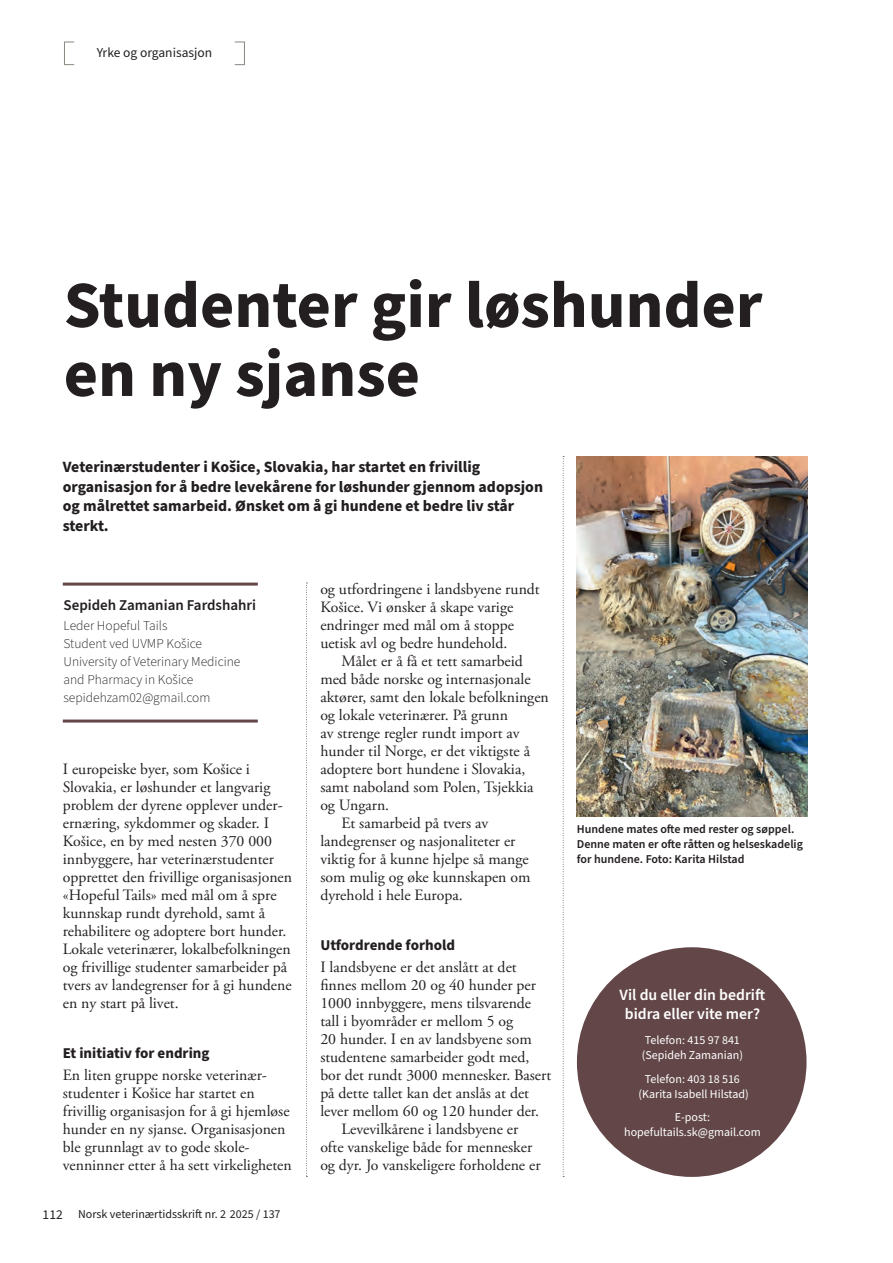
<style>
.page{position:relative;width:893px;height:1263px;background:#fff}
.page>*{position:absolute;margin:0;border:0;box-sizing:border-box;transform-origin:0 0}
.t1{font:700 66px/69px "Source Sans Pro";color:#231f20}
.t2{font:15.75px/18px "Adobe Garamond Pro";color:#231f20}
.t3{font:700 15.75px/19.5px "Source Sans Pro";color:#231f20}
.t4{font:600 15.75px/18.9px "Source Sans Pro";color:#fff;text-align:center}
.t5{font:700 15px "Source Sans Pro";color:#231f20}
.t6{font:600 15px "Source Sans Pro";color:#231f20}
.t7{font:300 13.5px/18px "Source Sans Pro";color:#231f20}
.t8{font:13.5px "Source Sans Pro";color:#231f20}
.t9{font:12px/15px "Source Sans Pro";color:#fff;text-align:center}
.t10{font:600 12px/15px "Source Sans Pro";color:#231f20}
.t11{font:12px "Source Sans Pro";color:#231f20}
.s1{font-size:13.5px}
</style>
<div class="page">
<div style="left:64px;top:42px;width:10px;height:23px;border:1px solid #868a81"></div>
<div style="left:235px;top:42px;width:10px;height:23px;border:1px solid #868a81"></div>
<svg style="left:306px;top:582px;width:1px;height:595px"></svg>
<svg style="left:563px;top:456px;width:1px;height:721px"></svg>
<img style="left:577px;top:456px;width:231px;height:360px">
<hr style="left:63px;top:582px;width:195px;height:3px;background:#634748">
<hr style="left:63px;top:719px;width:195px;height:3px;background:#634748">
<div style="left:577px;top:947px;width:229px;height:230px;background:#634748;border-radius:50%"></div>
<p class="t8" style="left:97px;top:44px;width:117px">Yrke og organisasjon</p>
<h1 class="t1" style="left:64px;top:272px;width:700px">Studenter gir løshunder en ny sjanse</h1>
<p class="t3" style="left:63px;top:458px;width:482px">Veterinærstudenter i Košice, Slovakia, har startet en frivillig organisasjon for å bedre levekårene for løshunder gjennom adopsjon og målrettet samarbeid. Ønsket om å gi hundene et bedre liv står sterkt.</p>
<p class="t6" style="left:64px;top:595px;width:194px">Sepideh Zamanian Fardshahri</p>
<p class="t7" style="left:64px;top:617px;width:178px">Leder Hopeful Tails<br>Student ved UVMP Košice<br>University of Veterinary Medicine and Pharmacy in Košice sepidehzam02@gmail.com</p>
<p class="t2" style="left:63px;top:761px;width:231px">I europeiske byer, som Košice i Slovakia, er løshunder et langvarig problem der dyrene opplever under&shy;ernæring, sykdommer og skader. I Košice, en by med nesten 370 000 innbyggere, har veterinærstudenter opprettet den frivillige organisasjonen «Hopeful Tails» med mål om å spre kunnskap rundt dyrehold, samt å rehabilitere og adoptere bort hunder.<br>Lokale veterinærer, lokalbefolkningen og frivillige studenter samarbeider på tvers av landegrenser for å gi hundene en ny start på livet.</p>
<p class="t5" style="left:63px;top:1042px;width:148px">Et initiativ for endring</p>
<p class="t2" style="left:63px;top:1067px;width:230px">En liten gruppe norske veterinær&shy;studenter i Košice har startet en frivillig organisasjon for å gi hjemløse hunder en ny sjanse. Organisasjonen ble grunnlagt av to gode skole&shy;venninner etter å ha sett virkeligheten</p>
<p class="t11" style="left:43px;top:1206px;width:239px"><span class="s1">112</span> Norsk veterinærtidsskrift nr. 2 2025 / 137</p>
<p class="t2" style="left:320px;top:581px;width:221px">og utfordringene i landsbyene rundt<br>Košice. Vi ønsker å skape varige endringer med mål om å stoppe uetisk avl og bedre hundehold.</p>
<p class="t2" style="left:342px;top:653px;width:183px">Målet er å få et tett samarbeid</p>
<p class="t2" style="left:320px;top:671px;width:212px">med både norske og internasjonale</p>
<p class="t2" style="left:320px;top:689px;width:230px">aktører, samt den lokale befolkningen</p>
<p class="t2" style="left:320px;top:707px;width:189px">og lokale veterinærer. På grunn</p>
<p class="t2" style="left:320px;top:725px;width:201px">av strenge regler rundt import av</p>
<p class="t2" style="left:320px;top:743px;width:211px">hunder til Norge, er det viktigste å</p>
<p class="t2" style="left:320px;top:761px;width:206px">adoptere bort hundene i Slovakia,</p>
<p class="t2" style="left:320px;top:779px;width:215px">samt naboland som Polen, Tsjekkia</p>
<p class="t2" style="left:320px;top:797px;width:70px">og Ungarn.</p>
<p class="t2" style="left:342px;top:815px;width:148px">Et samarbeid på tvers av</p>
<p class="t2" style="left:320px;top:833px;width:197px">landegrenser og nasjonaliteter er</p>
<p class="t2" style="left:320px;top:851px;width:210px">viktig for å kunne hjelpe så mange</p>
<p class="t2" style="left:320px;top:869px;width:212px">som mulig og øke kunnskapen om</p>
<p class="t2" style="left:320px;top:887px;width:144px">dyrehold i hele Europa.</p>
<p class="t5" style="left:320px;top:934px;width:136px">Utfordrende forhold</p>
<p class="t2" style="left:320px;top:959px;width:198px">I landsbyene er det anslått at det</p>
<p class="t2" style="left:320px;top:977px;width:217px">finnes mellom 20 og 40 hunder per</p>
<p class="t2" style="left:320px;top:995px;width:212px">1000 innbyggere, mens tilsvarende</p>
<p class="t2" style="left:320px;top:1013px;width:194px">tall i byområder er mellom 5 og</p>
<p class="t2" style="left:320px;top:1031px;width:213px">20 hunder. I en av landsbyene som</p>
<p class="t2" style="left:320px;top:1049px;width:211px">studentene samarbeider godt med,</p>
<p class="t2" style="left:320px;top:1067px;width:233px">bor det rundt 3000 mennesker. Basert</p>
<p class="t2" style="left:320px;top:1085px;width:210px">på dette tallet kan det anslås at det</p>
<p class="t2" style="left:320px;top:1103px;width:220px">lever mellom 60 og 120 hunder der.</p>
<p class="t2" style="left:342px;top:1121px;width:178px">Levevilkårene i landsbyene er</p>
<p class="t2" style="left:320px;top:1139px;width:213px">ofte vanskelige både for mennesker</p>
<p class="t2" style="left:320px;top:1157px;width:222px">og dyr. Jo vanskeligere forholdene er</p>
<p class="t10" style="left:577px;top:822px;width:228px">Hundene mates ofte med rester og søppel.<br>Denne maten er ofte råtten og helseskadelig for hundene. Foto: Karita Hilstad</p>
<p class="t4" style="left:620px;top:986px;width:147px">Vil du eller din bedrift bidra eller vite mer?</p>
<p class="t9" style="left:642px;top:1033px;width:103px;text-align:left">Telefon: 415 97 841 (Sepideh Zamanian)</p>
<p class="t9" style="left:638px;top:1072px;width:112px">Telefon: 403 18 516 (Karita Isabell Hilstad)</p>
<p class="t9" style="left:624px;top:1110px;width:138px">E-post: hopefultails.sk@gmail.com</p>
</div>
